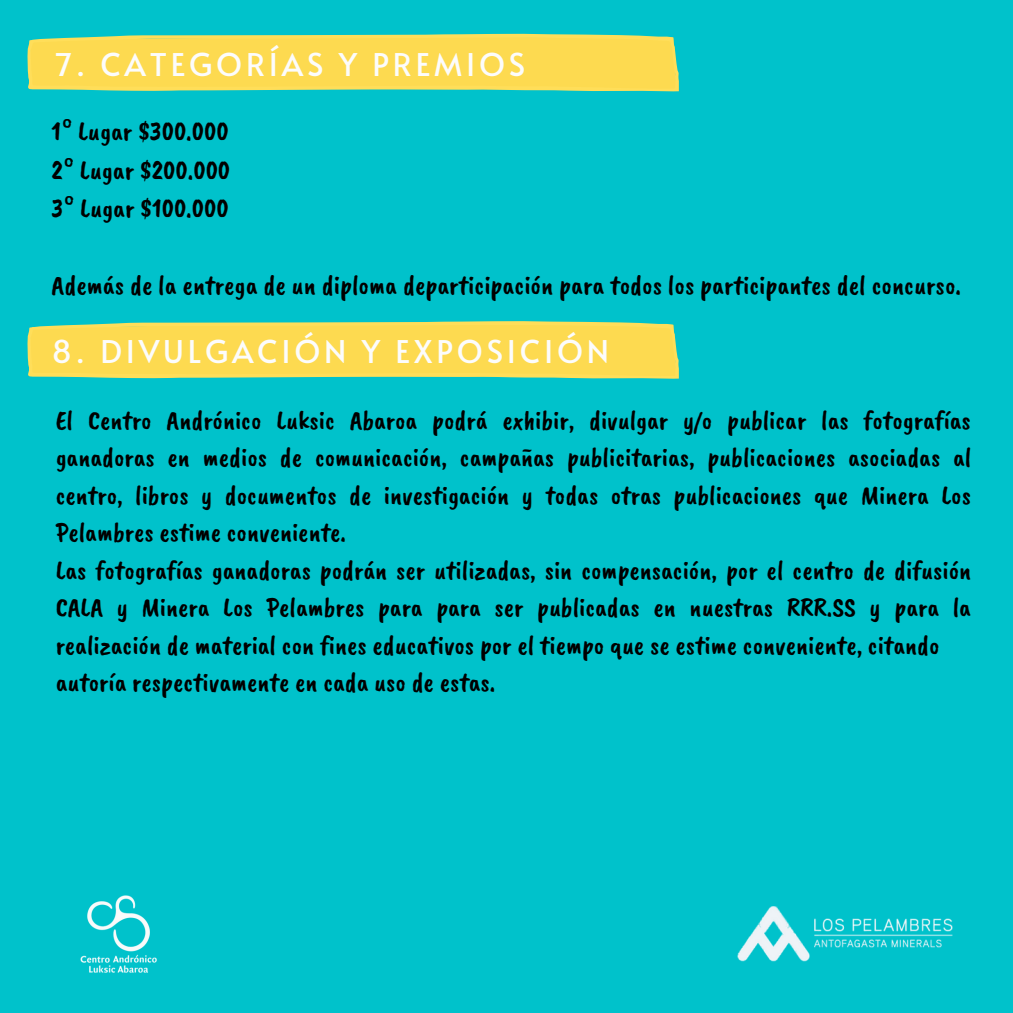
<style>
.page{position:relative;width:1013px;height:1013px;background:#fff}
.page>*{position:absolute;margin:0;border:0;box-sizing:border-box;transform-origin:0 0}
.t1{font:31.25px "Alata";letter-spacing:.12em;color:#fcfcfc}
.t2{font:27.5px "Caveat Brush";color:#000}
.t3{font:27.25px/37.4px "Caveat Brush";color:#000;text-align:justify}
</style>
<div class="page">
<div style="left:0;top:0;width:1012px;height:1012px;background:#00c2cb"></div>
<svg style="left:27px;top:321px;width:652px;height:58px"></svg>
<img style="left:80px;top:895px;width:77px;height:78px">
<img style="left:737px;top:906px;width:215px;height:55px">
<svg style="left:27px;top:34px;width:652px;height:57px"></svg>
<p class="t1" style="left:56px;top:41px;width:471px">7. CATEGORÍAS Y PREMIOS</p>
<p class="t2" style="left:51px;top:114px;width:179px">1° Lugar $300.000</p>
<p class="t2" style="left:51px;top:152px;width:180px">2° Lugar $200.000</p>
<p class="t2" style="left:51px;top:191px;width:179px">3° Lugar $100.000</p>
<p class="t2" style="left:51px;top:267px;width:911px">Además de la entrega de un diploma departicipación para todos los participantes del concurso.</p>
<p class="t1" style="left:52px;top:329px;width:558px">8. DIVULGACIÓN Y EXPOSICIÓN</p>
<p class="t3" style="left:56px;top:401px;width:917px">El Centro Andrónico Luksic Abaroa podrá exhibir, divulgar y/o publicar las fotografías ganadoras en medios de comunicación, campañas publicitarias, publicaciones asociadas al centro, libros y documentos de investigación y todas otras publicaciones que Minera Los Pelambres estime conveniente.</p>
<p class="t3" style="left:56px;top:551px;width:917px">Las fotografías ganadoras podrán ser utilizadas, sin compensación, por el centro de difusión CALA y Minera Los Pelambres para para ser publicadas en nuestras RRR.SS y para la realización de material con fines educativos por el tiempo que se estime conveniente, citando</p>
<p class="t3" style="left:56px;top:663px;width:441px">autoría respectivamente en cada uso de estas.</p>
</div>
